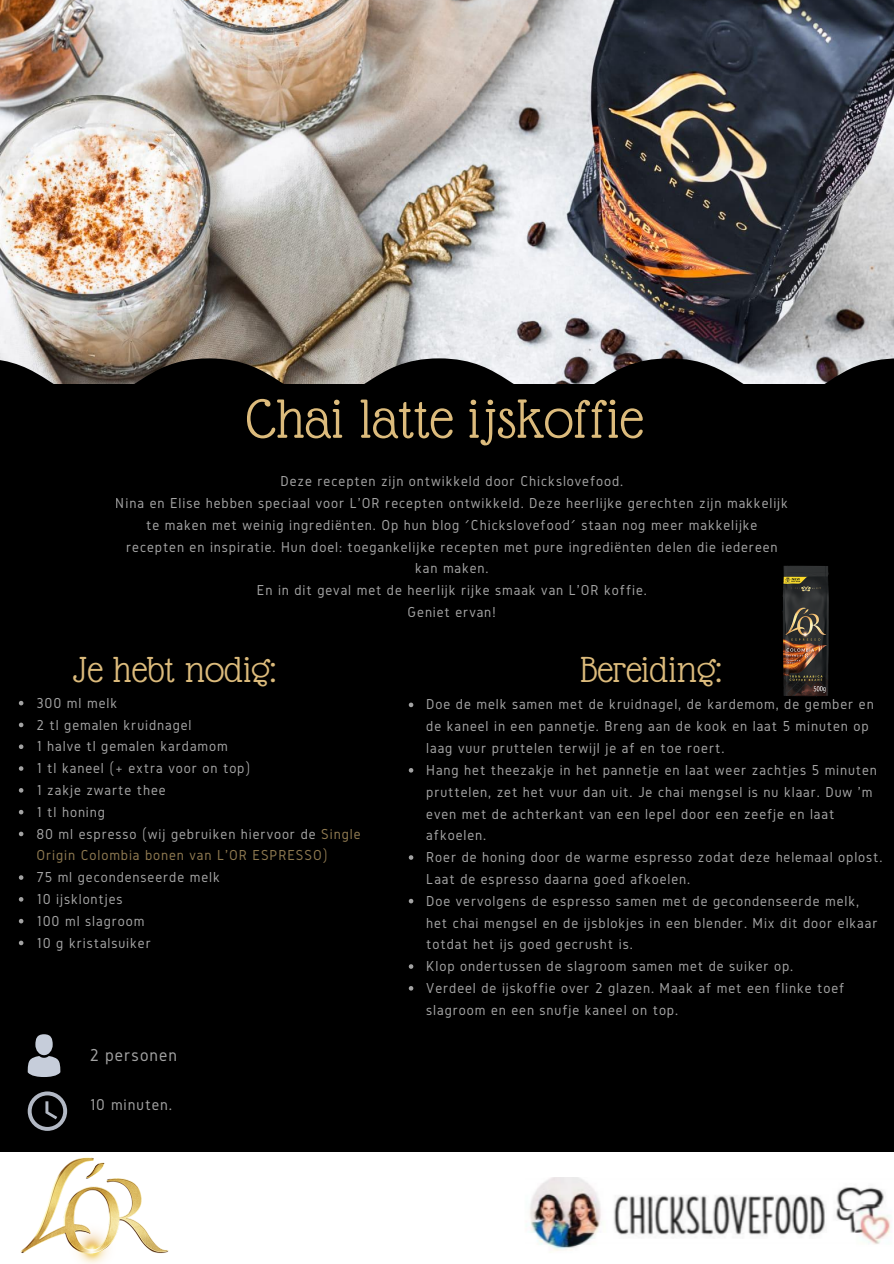
<style>
.page{position:relative;width:894px;height:1264px;background:#fff}
.page>*{position:absolute;margin:0;border:0;box-sizing:border-box;transform-origin:0 0}
.t1{font:60px "Glass Antiqua";color:#dcbb7c}
.t2{font:39.3px "Glass Antiqua";color:#dcbb7c}
.t3{font:18px "Gidole";letter-spacing:.06em;color:#fcfcfc}
.t4{font:16.35px "Gidole";letter-spacing:.06em;color:#fcfcfc}
.t5{font:15px/21.8px "Gidole";letter-spacing:.06em;color:#fcfcfc}
.s1{color:#dcbb7c}
</style>
<div class="page">
<img style="left:0;top:0;width:893px;height:358px">
<div style="left:0;top:679px;width:893px;height:472px;background:#000"></div>
<img style="left:526px;top:1177px;width:365px;height:74px">
<div style="left:0;top:358px;width:893px;height:321px;background:#000"></div>
<svg style="left:28px;top:1091px;width:39px;height:39px;background:#393b3f"></svg>
<div style="left:35px;top:1034px;width:18px;height:21px;background:#c6cdda;border-radius:50%"></div>
<svg style="left:28px;top:1055px;width:33px;height:22px"></svg>
<img style="left:0;top:1151px;width:187px;height:112px">
<img style="left:728px;top:555px;width:155px;height:154px">
<svg style="left:19px;top:700px;width:4px;height:5px"></svg>
<svg style="left:19px;top:722px;width:4px;height:5px"></svg>
<svg style="left:19px;top:744px;width:4px;height:5px"></svg>
<svg style="left:19px;top:766px;width:4px;height:4px"></svg>
<svg style="left:19px;top:788px;width:4px;height:4px"></svg>
<svg style="left:19px;top:809px;width:4px;height:5px"></svg>
<svg style="left:19px;top:831px;width:4px;height:5px"></svg>
<svg style="left:19px;top:875px;width:4px;height:4px"></svg>
<svg style="left:19px;top:897px;width:4px;height:4px"></svg>
<svg style="left:19px;top:918px;width:4px;height:5px"></svg>
<svg style="left:19px;top:940px;width:4px;height:5px"></svg>
<svg style="left:408px;top:702px;width:5px;height:5px"></svg>
<svg style="left:408px;top:768px;width:5px;height:4px"></svg>
<svg style="left:408px;top:855px;width:5px;height:4px"></svg>
<svg style="left:408px;top:898px;width:5px;height:5px"></svg>
<svg style="left:408px;top:964px;width:5px;height:4px"></svg>
<svg style="left:408px;top:986px;width:5px;height:4px"></svg>
<h1 class="t1" style="left:246px;top:387px;width:398px">Chai latte ijskoffie</h1>
<p class="t5" style="left:116px;top:470px;width:673px;text-align:center">Deze recepten zijn ontwikkeld door Chickslovefood.<br>Nina en Elise hebben speciaal voor L'OR recepten ontwikkeld. Deze heerlijke gerechten zijn makkelijk te maken met weinig ingrediënten. Op hun blog ´Chickslovefood´ staan nog meer makkelijke recepten en inspiratie. Hun doel: toegankelijke recepten met pure ingrediënten delen die iedereen kan maken.<br>En in dit geval met de heerlijk rijke smaak van L'OR koffie.<br>Geniet ervan!</p>
<h2 class="t2" style="left:73px;top:649px;width:204px">Je hebt nodig:</h2>
<h2 class="t2" style="left:580px;top:649px;width:143px">Bereiding:</h2>
<p class="t5" style="left:36px;top:691px;width:325px">300 ml melk<br>2 tl gemalen kruidnagel<br>1 halve tl gemalen kardamom<br>1 tl kaneel (+ extra voor on top)<br>1 zakje zwarte thee<br>1 tl honing<br>80 ml espresso (wij gebruiken hiervoor de <span class="s1">Single<br>Origin Colombia bonen van L'OR ESPRESSO)</span></p>
<p class="t5" style="left:36px;top:866px;width:185px">75 ml gecondenseerde melk<br>10 ijsklontjes<br>100 ml slagroom<br>10 g kristalsuiker</p>
<p class="t3" style="left:89px;top:1045px;width:89px">2 personen</p>
<p class="t4" style="left:89px;top:1095px;width:84px">10 minuten.</p>
<p class="t5" style="left:426px;top:693px;width:457px">Doe de melk samen met de kruidnagel, de kardemom, de gember en de kaneel in een pannetje. Breng aan de kook en laat 5 minuten op laag vuur pruttelen terwijl je af en toe roert.<br>Hang het theezakje in het pannetje en laat weer zachtjes 5 minuten pruttelen, zet het vuur dan uit. Je chai mengsel is nu klaar. Duw 'm even met de achterkant van een lepel door een zeefje en laat afkoelen.<br>Roer de honing door de warme espresso zodat deze helemaal oplost.<br>Laat de espresso daarna goed afkoelen.<br>Doe vervolgens de espresso samen met de gecondenseerde melk, het chai mengsel en de ijsblokjes in een blender. Mix dit door elkaar totdat het ijs goed gecrusht is.<br>Klop ondertussen de slagroom samen met de suiker op.<br>Verdeel de ijskoffie over 2 glazen. Maak af met een flinke toef slagroom en een snufje kaneel on top.</p>
</div>
